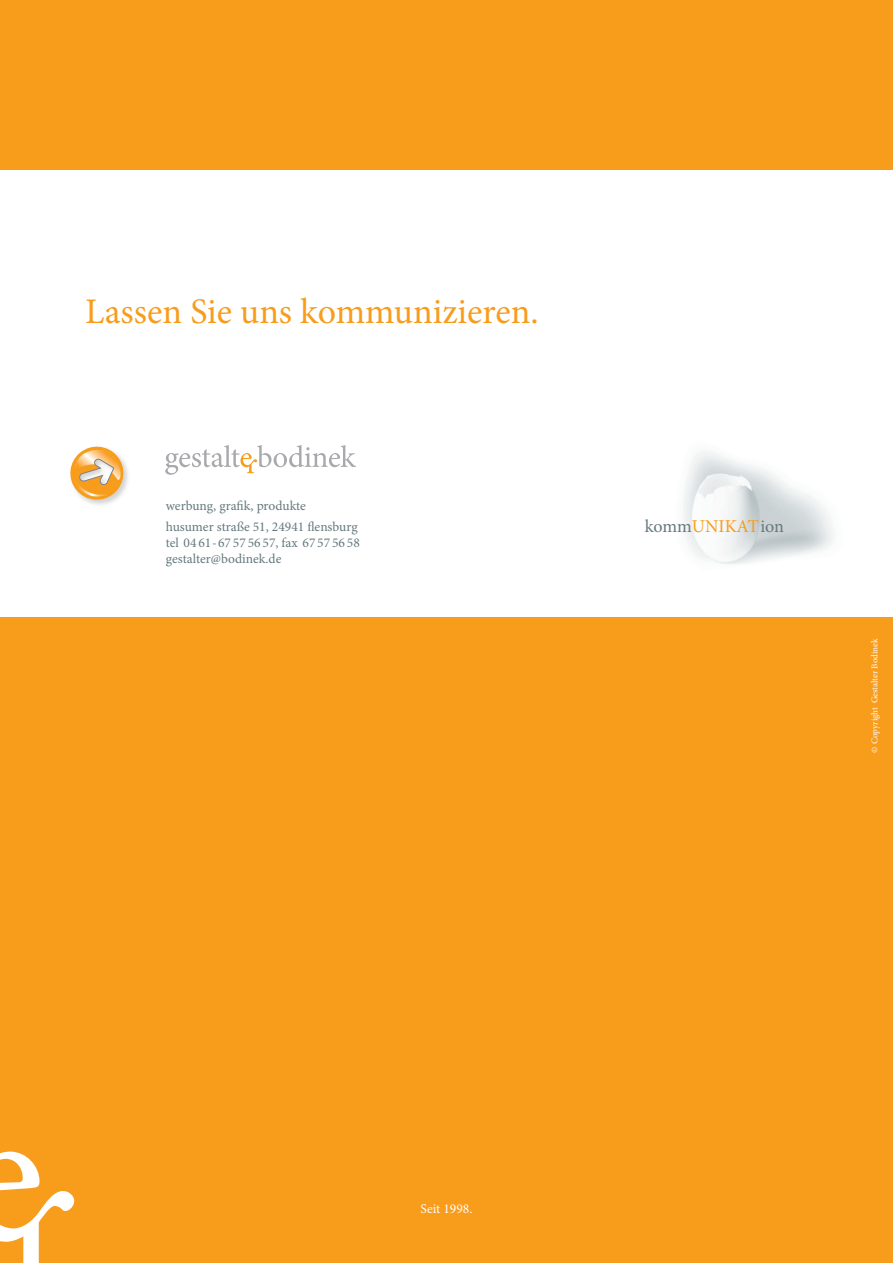
<style>
.page{position:relative;width:893px;height:1263px;background:#f89c1c}
.page>*{position:absolute;margin:0;border:0;box-sizing:border-box;transform-origin:0 0}
.t1{font:36px "Minion Pro";color:#f89c1c}
.t2{font:18px "Minion Pro";color:#64787d}
.t3{font:13.5px "Minion Pro";color:#64787d}
.t4{font:13.5px "Minion Pro";color:#fff}
.t5{font:9px "Minion Pro";color:#fff}
.s1{color:#f89c1c}
</style>
<div class="page">
<div style="left:0;top:170px;width:893px;height:447px;background:#fff"></div>
<svg style="left:165px;top:445px;width:191px;height:30px"></svg>
<img style="left:683px;top:451px;width:151px;height:114px">
<svg style="left:70px;top:446px;width:56px;height:57px"></svg>
<svg style="left:0;top:1151px;width:74px;height:112px"></svg>
<p class="t1" style="left:85px;top:287px;width:455px">Lassen Sie uns kommunizieren.</p>
<p class="t3" style="left:166px;top:497px;width:142px">werbung, grafik, produkte</p>
<p class="t3" style="left:166px;top:517px;width:193px">husumer straße 51, 24941 flensburg</p>
<p class="t3" style="left:166px;top:534px;width:196px">tel 04 61-67 57 56 57, fax 67 57 56 58</p>
<p class="t3" style="left:166px;top:550px;width:117px">gestalter@bodinek.de</p>
<p class="t2" style="left:645px;top:514px;width:141px">komm<span class="s1">UNIKAT</span>ion</p>
<p class="t5" style="left:868px;top:752px;width:116px;rotate:-90deg">© Copyright Gestalter Bodinek</p>
<p class="t4" style="left:420px;top:1200px;width:53px">Seit 1998.</p>
</div>
